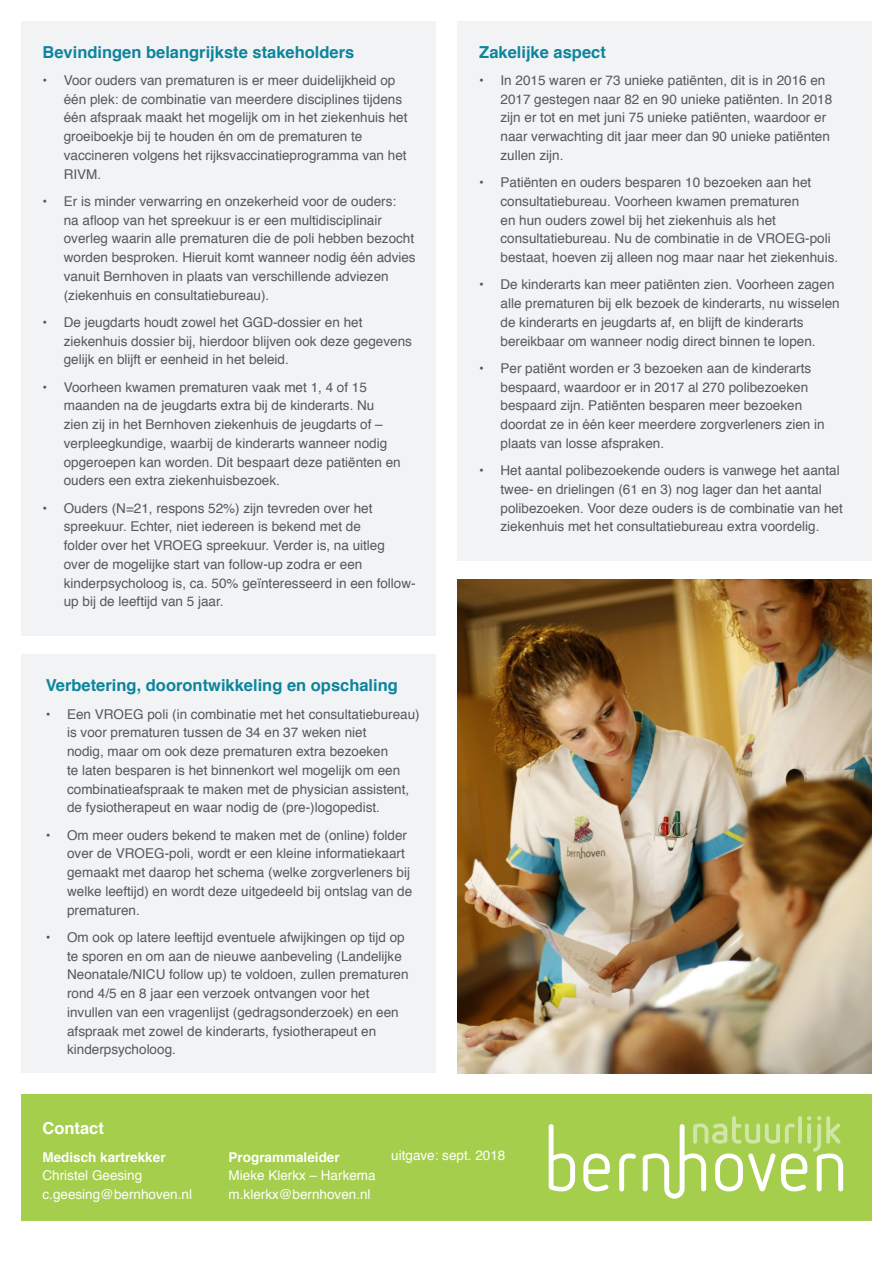
<style>
.page{position:relative;width:893px;height:1263px;background:#fff}
.page>*{position:absolute;margin:0;border:0;box-sizing:border-box;transform-origin:0 0}
.t1{font:700 16.5px "Helvetica";color:#0d849d}
.t2{font:700 16.5px "Helvetica";color:#fff}
.t3{font:13.5px/18.8px "Helvetica";color:#57585a}
.t4{font:13.5px "Helvetica";color:#fff}
.t5{font:700 13.5px "Helvetica";color:#fff}
</style>
<div class="page">
<div style="left:21px;top:654px;width:415px;height:419px;background:#f2f3f4"></div>
<div style="left:21px;top:1094px;width:851px;height:126px;background:#a4ce4c"></div>
<svg style="left:549px;top:1124px;width:26px;height:67px"></svg>
<svg style="left:583px;top:1153px;width:27px;height:38px"></svg>
<svg style="left:619px;top:1153px;width:17px;height:38px"></svg>
<svg style="left:643px;top:1116px;width:200px;height:83px"></svg>
<div style="left:21px;top:21px;width:415px;height:614px;background:#f2f3f4"></div>
<img style="left:457px;top:579px;width:415px;height:494px">
<div style="left:457px;top:21px;width:415px;height:539px;background:#f2f3f4"></div>
<p class="t1" style="left:43px;top:38px;width:313px">Bevindingen belangrijkste stakeholders</p>
<p class="t3" style="left:64px;top:71px;width:345px;text-indent:-21px">• Voor ouders van prematuren is er meer duidelijkheid op één plek: de combinatie van meerdere disciplines tijdens één afspraak maakt het mogelijk om in het ziekenhuis het groeiboekje bij te houden én om de prematuren te vaccineren volgens het rijksvaccinatieprogramma van het RIVM.</p>
<p class="t3" style="left:64px;top:192px;width:353px;text-indent:-21px">• Er is minder verwarring en onzekerheid voor de ouders:<br>na afloop van het spreekuur is er een multidisciplinair overleg waarin alle prematuren die de poli hebben bezocht worden besproken. Hieruit komt wanneer nodig één advies vanuit Bernhoven in plaats van verschillende adviezen (ziekenhuis en consultatiebureau).</p>
<p class="t3" style="left:64px;top:313px;width:350px;text-indent:-21px">• De jeugdarts houdt zowel het GGD-dossier en het ziekenhuis dossier bij, hierdoor blijven ook deze gegevens gelijk en blijft er eenheid in het beleid.</p>
<p class="t3" style="left:64px;top:378px;width:338px;text-indent:-21px">• Voorheen kwamen prematuren vaak met 1, 4 of 15 maanden na de jeugdarts extra bij de kinderarts. Nu zien zij in het Bernhoven ziekenhuis de jeugdarts of – verpleegkundige, waarbij de kinderarts wanneer nodig opgeroepen kan worden. Dit bespaart deze patiënten en ouders een extra ziekenhuisbezoek.</p>
<p class="t3" style="left:64px;top:499px;width:353px;text-indent:-21px">• Ouders (N=21, respons 52%) zijn tevreden over het spreekuur. Echter, niet iedereen is bekend met de<br>folder over het VROEG spreekuur. Verder is, na uitleg<br>over de mogelijke start van follow-up zodra er een kinderpsycholoog is, ca. 50% geïnteresseerd in een follow&shy;up bij de leeftijd van 5 jaar.</p>
<p class="t1" style="left:46px;top:672px;width:354px">Verbetering, doorontwikkeling en opschaling</p>
<p class="t3" style="left:67px;top:705px;width:354px;text-indent:-21px">• Een VROEG poli (in combinatie met het consultatiebureau) is voor prematuren tussen de 34 en 37 weken niet<br>nodig, maar om ook deze prematuren extra bezoeken<br>te laten besparen is het binnenkort wel mogelijk om een combinatieafspraak te maken met de physician assistent, de fysiotherapeut en waar nodig de (pre-)logopedist.</p>
<p class="t3" style="left:67px;top:826px;width:347px;text-indent:-21px">• Om meer ouders bekend te maken met de (online) folder over de VROEG-poli, wordt er een kleine informatiekaart gemaakt met daarop het schema (welke zorgverleners bij welke leeftijd) en wordt deze uitgedeeld bij ontslag van de prematuren.</p>
<p class="t3" style="left:67px;top:928px;width:343px;text-indent:-21px">• Om ook op latere leeftijd eventuele afwijkingen op tijd op te sporen en om aan de nieuwe aanbeveling (Landelijke Neonatale/NICU follow up) te voldoen, zullen prematuren rond 4/5 en 8 jaar een verzoek ontvangen voor het invullen van een vragenlijst (gedragsonderzoek) en een afspraak met zowel de kinderarts, fysiotherapeut en kinderpsycholoog.</p>
<p class="t1" style="left:479px;top:38px;width:128px">Zakelijke aspect</p>
<p class="t3" style="left:500px;top:71px;width:333px;text-indent:-21px">• In 2015 waren er 73 unieke patiënten, dit is in 2016 en 2017 gestegen naar 82 en 90 unieke patiënten. In 2018 zijn er tot en met juni 75 unieke patiënten, waardoor er naar verwachting dit jaar meer dan 90 unieke patiënten zullen zijn.</p>
<p class="t3" style="left:500px;top:173px;width:339px;text-indent:-21px">• Patiënten en ouders besparen 10 bezoeken aan het consultatiebureau. Voorheen kwamen prematuren<br>en hun ouders zowel bij het ziekenhuis als het consultatiebureau. Nu de combinatie in de VROEG-poli bestaat, hoeven zij alleen nog maar naar het ziekenhuis.</p>
<p class="t3" style="left:500px;top:276px;width:341px;text-indent:-21px">• De kinderarts kan meer patiënten zien. Voorheen zagen alle prematuren bij elk bezoek de kinderarts, nu wisselen de kinderarts en jeugdarts af, en blijft de kinderarts bereikbaar om wanneer nodig direct binnen te lopen.</p>
<p class="t3" style="left:500px;top:359px;width:326px;text-indent:-21px">• Per patiënt worden er 3 bezoeken aan de kinderarts bespaard, waardoor er in 2017 al 270 polibezoeken bespaard zijn. Patiënten besparen meer bezoeken doordat ze in één keer meerdere zorgverleners zien in plaats van losse afspraken.</p>
<p class="t3" style="left:500px;top:461px;width:344px;text-indent:-21px">• Het aantal polibezoekende ouders is vanwege het aantal twee- en drielingen (61 en 3) nog lager dan het aantal polibezoeken. Voor deze ouders is de combinatie van het ziekenhuis met het consultatiebureau extra voordelig.</p>
<p class="t2" style="left:43px;top:1114px;width:63px">Contact</p>
<p class="t5" style="left:43px;top:1146px;width:125px">Medisch kartrekker</p>
<p class="t4" style="left:43px;top:1165px;width:101px">Christel Geesing</p>
<p class="t4" style="left:43px;top:1184px;width:151px">c.geesing@bernhoven.nl</p>
<p class="t5" style="left:229px;top:1146px;width:113px">Programmaleider</p>
<p class="t4" style="left:229px;top:1165px;width:149px">Mieke Klerkx – Harkema</p>
<p class="t4" style="left:229px;top:1184px;width:143px">m.klerkx@bernhoven.nl</p>
<p class="t4" style="left:391px;top:1145px;width:116px">uitgave: sept. 2018</p>
</div>
